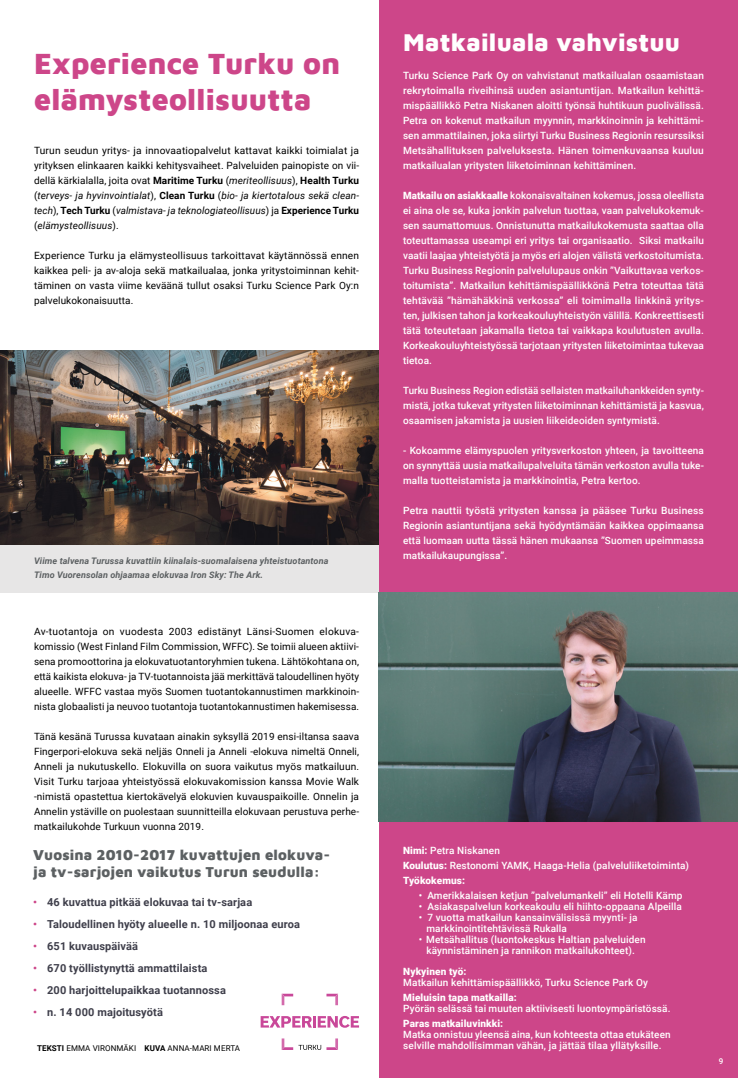
<style>
.page{position:relative;width:738px;height:1078px;background:#fff}
.page>*{position:absolute;margin:0;border:0;box-sizing:border-box;transform-origin:0 0}
.t1{font:900 29.9px/36.2px "Maven Pro";letter-spacing:.01em;color:#cd4689}
.t2{font:900 24.9px "Maven Pro";letter-spacing:.01em;color:#fff}
.t3{font:900 14.7px/17.3px "Maven Pro";letter-spacing:.01em;color:#5c6062}
.t4{font:700 11px "Roboto";letter-spacing:.01em;color:#3f3f4b}
.t5{font:500 10px/15px "Roboto";letter-spacing:.01em;color:#fff;text-align:justify}
.t6{font:10px/15px "Roboto";letter-spacing:.01em;color:#000;text-align:justify}
.t7{font:900 10px "Roboto";letter-spacing:.01em;color:#fff}
.t8{font:italic 700 9px/14px "Roboto";letter-spacing:.01em;color:#5c6062}
.t9{font:8px "Roboto";letter-spacing:.01em;color:#000}
.t10{font:500 8px "Roboto";color:#fff}
.s1{font-weight:700}
.s2{font-style:italic}
.s3{color:#cd4689}
.s4{font-weight:900}
</style>
<div class="page">
<div style="left:378px;top:0;width:359px;height:1077px;background:#cd4689"></div>
<hr style="left:0;top:544px;width:1px;height:533px;background:#e7e6e6">
<div style="left:0;top:544px;width:378px;height:48px;background:#e7e6e6"></div>
<svg style="left:260px;top:1016px;width:99px;height:11px"></svg>
<svg style="left:326px;top:993px;width:12px;height:11px"></svg>
<svg style="left:281px;top:993px;width:12px;height:11px"></svg>
<svg style="left:281px;top:1038px;width:57px;height:11px"></svg>
<img style="left:0;top:350px;width:378px;height:194px">
<img style="left:378px;top:592px;width:359px;height:229px">
<h1 class="t1" style="left:34px;top:43px;width:307px">Experience Turku on elämysteollisuutta</h1>
<p class="t6" style="left:34px;top:143px;width:326px">Turun seudun yritys- ja innovaatiopalvelut kattavat kaikki toimialat ja yrityksen elinkaaren kaikki kehitysvaiheet. Palveluiden painopiste on vii&shy;dellä kärkialalla, joita ovat <span class="s1">Maritime Turku</span> (<span class="s2">meriteollisuus</span>), <span class="s1">Health Turku </span>(<span class="s2">terveys- ja hyvinvointialat</span>), <span class="s1">Clean Turku</span> (<span class="s2">bio- ja kiertotalous sekä clean&shy;tech</span>), <span class="s1">Tech Turku</span> (<span class="s2">valmistava- ja teknologiateollisuus</span>) ja <span class="s1">Experience Turku </span>(<span class="s2">elämysteollisuus</span>).</p>
<p class="t6" style="left:34px;top:248px;width:326px">Experience Turku ja elämysteollisuus tarkoittavat käytännössä ennen kaikkea peli- ja av-aloja sekä matkailualaa, jonka yritystoiminnan kehit&shy;täminen on vasta viime keväänä tullut osaksi Turku Science Park Oy:n palvelukokonaisuutta.</p>
<p class="t8" style="left:34px;top:553px;width:295px">Viime talvena Turussa kuvattiin kiinalais-suomalaisena yhteistuotantona<br>Timo Vuorensolan ohjaamaa elokuvaa Iron Sky: The Ark.</p>
<p class="t6" style="left:34px;top:623px;width:326px">Av-tuotantoja on vuodesta 2003 edistänyt Länsi-Suomen elokuva&shy;komissio (West Finland Film Commission, WFFC). Se toimii alueen aktiivi&shy;sena promoottorina ja elokuvatuotantoryhmien tukena. Lähtökohtana on, että kaikista elokuva- ja TV-tuotannoista jää merkittävä taloudellinen hyöty alueelle. WFFC vastaa myös Suomen tuotantokannustimen markkinoin&shy;nista globaalisti ja neuvoo tuotantoja tuotantokannustimen hakemisessa.</p>
<p class="t6" style="left:34px;top:728px;width:326px">Tänä kesänä Turussa kuvataan ainakin syksyllä 2019 ensi-iltansa saava Fingerpori-elokuva sekä neljäs Onneli ja Anneli -elokuva nimeltä Onneli, Anneli ja nukutuskello. Elokuvilla on suora vaikutus myös matkailuun.<br>Visit Turku tarjoaa yhteistyössä elokuvakomission kanssa Movie Walk -nimistä opastettua kiertokävelyä elokuvien kuvauspaikoille. Onnelin ja Annelin ystäville on puolestaan suunnitteilla elokuvaan perustuva perhe&shy;matkailukohde Turkuun vuonna 2019.</p>
<h3 class="t3" style="left:33px;top:845px;width:298px">Vuosina 2010-2017 kuvattujen elokuva&shy;ja tv-sarjojen vaikutus Turun seudulla:</h3>
<p class="t4" style="left:33px;top:893px;width:220px"><span class="s3">•</span> 46 kuvattua pitkää elokuvaa tai tv-sarjaa</p>
<p class="t4" style="left:33px;top:915px;width:268px"><span class="s3">•</span> Taloudellinen hyöty alueelle n. 10 miljoonaa euroa</p>
<p class="t4" style="left:33px;top:937px;width:106px"><span class="s3">•</span> 651 kuvauspäivää</p>
<p class="t4" style="left:33px;top:959px;width:176px"><span class="s3">•</span> 670 työllistynyttä ammattilaista</p>
<p class="t4" style="left:33px;top:981px;width:194px"><span class="s3">•</span> 200 harjoittelupaikkaa tuotannossa</p>
<p class="t4" style="left:33px;top:1003px;width:131px"><span class="s3">•</span> n. 14 000 majoitusyötä</p>
<p class="t9" style="left:37px;top:1041px;width:204px"><span class="s1">TEKSTI</span> EMMA VIRONMÄKI <span class="s1">KUVA</span> ANNA-MARI MERTA</p>
<h2 class="t2" style="left:403px;top:24px;width:278px">Matkailuala vahvistuu</h2>
<p class="t5" style="left:403px;top:68px;width:302px">Turku Science Park Oy on vahvistanut matkailualan osaamistaan rekrytoimalla riveihinsä uuden asiantuntijan. Matkailun kehittä&shy;mispäällikkö Petra Niskanen aloitti työnsä huhtikuun puolivälissä.<br>Petra on kokenut matkailun myynnin, markkinoinnin ja kehittämi&shy;sen ammattilainen, joka siirtyi Turku Business Regionin resurssiksi Metsähallituksen palveluksesta. Hänen toimenkuvaansa kuuluu matkailualan yritysten liiketoiminnan kehittäminen.</p>
<p class="t5" style="left:403px;top:188px;width:302px"><span class="s4">Matkailu on asiakkaalle</span> kokonaisvaltainen kokemus, jossa oleellista ei aina ole se, kuka jonkin palvelun tuottaa, vaan palvelukokemuk&shy;sen saumattomuus. Onnistunutta matkailukokemusta saattaa olla toteuttamassa useampi eri yritys tai organisaatio. Siksi matkailu vaatii laajaa yhteistyötä ja myös eri alojen välistä verkostoitumista.<br>Turku Business Regionin palvelulupaus onkin ”Vaikuttavaa verkos&shy;toitumista”. Matkailun kehittämispäällikkönä Petra toteuttaa tätä tehtävää ”hämähäkkinä verkossa” eli toimimalla linkkinä yritys&shy;ten, julkisen tahon ja korkeakouluyhteistyön välillä. Konkreettisesti tätä toteutetaan jakamalla tietoa tai vaikkapa koulutusten avulla.<br>Korkeakouluyhteistyössä tarjotaan yritysten liiketoimintaa tukevaa tietoa.</p>
<p class="t5" style="left:403px;top:383px;width:302px">Turku Business Region edistää sellaisten matkailuhankkeiden synty&shy;mistä, jotka tukevat yritysten liiketoiminnan kehittämistä ja kasvua, osaamisen jakamista ja uusien liikeideoiden syntymistä.</p>
<p class="t5" style="left:403px;top:443px;width:302px">- Kokoamme elämyspuolen yritysverkoston yhteen, ja tavoitteena on synnyttää uusia matkailupalveluita tämän verkoston avulla tuke&shy;malla tuotteistamista ja markkinointia, Petra kertoo.</p>
<p class="t5" style="left:403px;top:503px;width:302px">Petra nauttii työstä yritysten kanssa ja pääsee Turku Business Regionin asiantuntijana sekä hyödyntämään kaikkea oppimaansa että luomaan uutta tässä hänen mukaansa ”Suomen upeimmassa matkailukaupungissa”.</p>
<p class="t5" style="left:403px;top:842px;width:287px;text-align:left"><span class="s4">Nimi:</span> Petra Niskanen<br><span class="s4">Koulutus:</span> Restonomi YAMK, Haaga-Helia (palveluliiketoiminta)<br><span class="s4">Työkokemus:</span></p>
<p class="t5" style="left:418px;top:887px;width:265px">• Amerikkalaisen ketjun ”palvelumankeli” eli Hotelli Kämp</p>
<p class="t5" style="left:418px;top:898px;width:264px">• Asiakaspalvelun korkeakoulu eli hiihto-oppaana Alpeilla</p>
<p class="t5" style="left:426px;top:911px;width:212px;line-height:11px;text-indent:-8px">• 7 vuotta matkailun kansainvälisissä myynti- ja markkinointitehtävissä Rukalla</p>
<p class="t5" style="left:418px;top:933px;width:228px;line-height:11px;text-align:center">• Metsähallitus (luontokeskus Haltian palveluiden käynnistäminen ja rannikon matkailukohteet).</p>
<p class="t7" style="left:403px;top:963px;width:65px">Nykyinen työ:</p>
<p class="t5" style="left:403px;top:973px;width:246px">Matkailun kehittämispäällikkö, Turku Science Park Oy</p>
<p class="t7" style="left:403px;top:989px;width:115px">Mieluisin tapa matkailla:</p>
<p class="t5" style="left:403px;top:999px;width:268px">Pyörän selässä tai muuten aktiivisesti luontoympäristössä.</p>
<p class="t7" style="left:403px;top:1015px;width:101px">Paras matkailuvinkki:</p>
<p class="t5" style="left:403px;top:1027px;width:268px;line-height:11px">Matka onnistuu yleensä aina, kun kohteesta ottaa etukäteen selville mahdollisimman vähän, ja jättää tilaa yllätyksille.</p>
<p class="t10" style="left:718px;top:1055px;width:6px">9</p>
</div>
